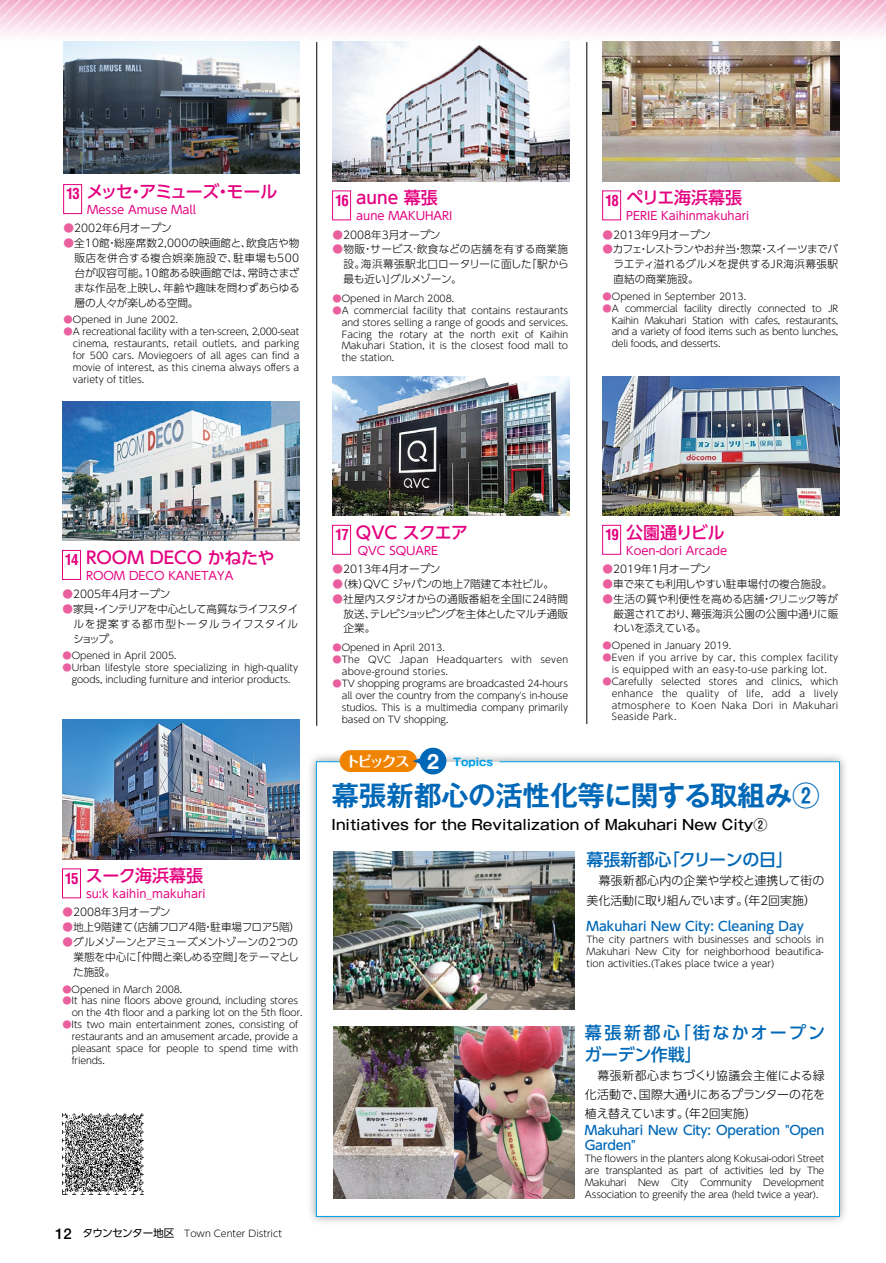
<style>
.page{position:relative;width:886px;height:1263px;background:#fff}
.page>*{position:absolute;margin:0;border:0;box-sizing:border-box;transform-origin:0 0}
.t1{font:700 27.6px "Gothic MB101 Pr 5 De";letter-spacing:-.01em;color:#0068b7}
.t2{font:500 16.95px "UD Shin Go Pro";color:#e4007f}
.t3{font:500 16.95px/21.3px "UD Shin Go Pro";letter-spacing:.125em;color:#0068b7}
.t4{font:500 16.95px "UD Shin Go Pro";color:#0068b7}
.t5{font:500 16.95px "UD Shin Go Pro";letter-spacing:-.07em;color:#e4007f}
.t6{font:700 condensed 14.85px "Helvetica LT Std";letter-spacing:-.075em;color:#e4007f}
.t7{font:500 14.1px "Gothic MB101 Pr 5";color:#000}
.t8{font:500 12.75px/14.9px "UD Shin Go Pro";letter-spacing:-.015em;color:#0068b7}
.t9{font:300 11.85px/19.2px "UD Shin Go Pro";letter-spacing:-.005em;color:#000}
.t10{font:11.55px "UD Shin Go Pro";color:#e4007f}
.t11{font:300 10.65px/14.9px "UD Shin Go Pro";letter-spacing:-.01em;color:#000;text-align:justify}
.t12{font:700 10.65px "Gothic MB101 Pr 5";color:#00a0e9}
.t13{font:300 9.3px/11.9px "UD Shin Go Pro";color:#000;text-align:justify}
.t14{font:300 9.3px/11.9px "UD Shin Go Pro";letter-spacing:.025em;color:#000}
.s1{color:#ea609e}
.s2{font-family:"Helvetica Neue LT Std";font-weight:500;font-size:14.85px}
.s3{font-weight:400;font-size:10.65px}
.s4{font-family:"Maru Fo Pro";font-size:14.55px;color:#fff}
.s5{font-family:"Helvetica Neue LT Std";font-size:21.3px;color:#fff}
</style>
<div class="page">
<svg style="left:0;top:0;width:886px;height:53px"></svg>
<img style="left:62px;top:720px;width:237px;height:139px">
<img style="left:332px;top:376px;width:237px;height:140px">
<img style="left:602px;top:376px;width:237px;height:140px">
<img style="left:310px;top:749px;width:535px;height:474px">
<svg style="left:316px;top:761px;width:524px;height:456px"></svg>
<div style="left:340px;top:750px;width:77px;height:22px;background:#f08300;border-radius:11px"></div>
<div style="left:420px;top:748px;width:26px;height:26px;background:#0068b7;border-radius:50%"></div>
<svg style="left:413px;top:757px;width:8px;height:8px"></svg>
<hr style="left:316px;top:42px;width:1px;height:684px;background:#000">
<hr style="left:586px;top:42px;width:1px;height:682px;background:#000">
<div style="left:332px;top:191px;width:19px;height:29px;border:1px solid #e4007f"></div>
<div style="left:62px;top:550px;width:19px;height:30px;border:1px solid #e4007f"></div>
<div style="left:602px;top:191px;width:19px;height:29px;border:1px solid #e4007f"></div>
<div style="left:332px;top:525px;width:19px;height:30px;border:1px solid #e4007f"></div>
<div style="left:62px;top:868px;width:19px;height:30px;border:1px solid #e4007f"></div>
<div style="left:602px;top:525px;width:19px;height:30px;border:1px solid #e4007f"></div>
<img style="left:63px;top:1113px;width:80px;height:81px">
<img style="left:333px;top:851px;width:241px;height:159px">
<img style="left:333px;top:1027px;width:121px;height:171px">
<img style="left:454px;top:1027px;width:120px;height:171px">
<div style="left:63px;top:184px;width:19px;height:30px;border:1px solid #e4007f"></div>
<img style="left:64px;top:42px;width:235px;height:131px">
<img style="left:333px;top:41px;width:237px;height:140px">
<img style="left:63px;top:401px;width:237px;height:140px">
<img style="left:603px;top:41px;width:237px;height:140px">
<h2 class="t5" style="left:86px;top:178px;width:193px">メッセ・アミューズ・モール</h2>
<p class="t10" style="left:87px;top:200px;width:110px">Messe Amuse Mall</p>
<p class="t11" style="left:63px;top:220px;width:110px"><span class="s1">●</span>2002年6月オープン</p>
<p class="t11" style="left:74px;top:235px;width:227px;text-indent:-11px"><span class="s1">●</span>全10館・総座席数2,000の映画館と、飲食店や物販店を併合する複合娯楽施設で、駐車場も500台が収容可能。10館ある映画館では、常時さまざまな作品を上映し、年齢や趣味を問わずあらゆる層の人々が楽しめる空間。</p>
<p class="t13" style="left:63px;top:313px;width:116px"><span class="s1">●</span>Opened in June 2002.</p>
<p class="t13" style="left:73px;top:325px;width:228px;text-indent:-9px"><span class="s1">●</span>A recreational facility with a ten-screen, 2,000-seat cinema, restaurants, retail outlets, and parking for 500 cars. Moviegoers of all ages can find a movie of interest, as this cinema always offers a variety of titles.</p>
<h3 class="t6" style="left:66px;top:185px;width:15px">13</h3>
<h2 class="t2" style="left:356px;top:184px;width:83px">aune 幕張</h2>
<p class="t10" style="left:356px;top:206px;width:98px">aune MAKUHARI</p>
<p class="t11" style="left:332px;top:227px;width:110px"><span class="s1">●</span>2008年3月オープン</p>
<p class="t11" style="left:343px;top:242px;width:227px;text-indent:-11px"><span class="s1">●</span>物販・サービス·飲食などの店舗を有する商業施設。海浜幕張駅北口ロータリーに面した「駅から最も近い」グルメゾーン。</p>
<p class="t13" style="left:332px;top:292px;width:123px"><span class="s1">●</span>Opened in March 2008.</p>
<p class="t13" style="left:342px;top:304px;width:228px;text-indent:-9px"><span class="s1">●</span>A commercial facility that contains restaurants and stores selling a range of goods and services.<br>Facing the rotary at the north exit of Kaihin Makuhari Station, it is the closest food mall to the station.</p>
<h3 class="t6" style="left:335px;top:191px;width:15px">16</h3>
<h2 class="t2" style="left:626px;top:184px;width:117px">ペリエ海浜幕張</h2>
<p class="t10" style="left:626px;top:206px;width:124px">PERIE Kaihinmakuhari</p>
<p class="t11" style="left:602px;top:227px;width:110px"><span class="s1">●</span>2013年9月オープン</p>
<p class="t11" style="left:613px;top:242px;width:226px;text-indent:-11px"><span class="s1">●</span>カフェ・レストランやお弁当・惣菜・スイーツまでバラエティ溢れるグルメを提供するJR海浜幕張駅直結の商業施設。</p>
<p class="t13" style="left:602px;top:290px;width:145px"><span class="s1">●</span>Opened in September 2013.</p>
<p class="t13" style="left:612px;top:302px;width:228px;text-indent:-9px"><span class="s1">●</span>A commercial facility directly connected to JR Kaihin Makuhari Station with cafes, restaurants, and a variety of food items such as bento lunches, deli foods, and desserts.</p>
<h3 class="t6" style="left:605px;top:191px;width:15px">18</h3>
<h2 class="t2" style="left:86px;top:544px;width:190px">ROOM DECO かねたや</h2>
<p class="t10" style="left:86px;top:566px;width:149px">ROOM DECO KANETAYA</p>
<p class="t11" style="left:62px;top:586px;width:110px"><span class="s1">●</span>2005年4月オープン</p>
<p class="t11" style="left:73px;top:601px;width:227px;text-indent:-11px"><span class="s1">●</span>家具・インテリアを中心として高質なライフスタイルを提案する都市型トータルライフスタイルショップ。</p>
<p class="t13" style="left:62px;top:649px;width:116px"><span class="s1">●</span>Opened in April 2005.</p>
<p class="t13" style="left:62px;top:661px;width:237px;text-align:center"><span class="s1">●</span>Urban lifestyle store specializing in high-quality goods, including furniture and interior products.</p>
<h3 class="t6" style="left:65px;top:550px;width:15px">14</h3>
<h3 class="t6" style="left:65px;top:869px;width:15px">15</h3>
<h2 class="t2" style="left:86px;top:862px;width:119px">スーク海浜幕張</h2>
<p class="t10" style="left:86px;top:884px;width:121px">su:k kaihin_makuhari</p>
<p class="t11" style="left:62px;top:905px;width:110px"><span class="s1">●</span>2008年3月オープン</p>
<p class="t11" style="left:62px;top:919px;width:239px"><span class="s1">●</span>地上9階建て（店舗フロア4階・駐車場フロア5階）</p>
<p class="t11" style="left:73px;top:934px;width:227px;text-indent:-11px"><span class="s1">●</span>グルメゾーンとアミューズメントゾーンの2つの業態を中心に「仲間と楽しめる空間」をテーマとした施設。</p>
<p class="t13" style="left:62px;top:983px;width:121px"><span class="s1">●</span>Opened in March 2008.</p>
<p class="t13" style="left:72px;top:995px;width:232px;text-indent:-9px"><span class="s1">●</span>It has nine floors above ground, including stores on the 4th floor and a parking lot on the 5th floor.</p>
<p class="t13" style="left:72px;top:1018px;width:228px;text-indent:-9px"><span class="s1">●</span>Its two main entertainment zones, consisting of restaurants and an amusement arcade, provide a pleasant space for people to spend time with friends.</p>
<p class="t13" style="left:55px;top:1227px;width:228px"><span class="s2">12</span> <span class="s3">タウンセンター地区</span> Town Center District</p>
<h3 class="t6" style="left:335px;top:525px;width:15px">17</h3>
<h2 class="t2" style="left:356px;top:518px;width:114px">QVC スクエア</h2>
<p class="t10" style="left:358px;top:541px;width:82px">QVC SQUARE</p>
<p class="t11" style="left:332px;top:561px;width:110px"><span class="s1">●</span>2013年4月オープン</p>
<p class="t11" style="left:332px;top:576px;width:223px"><span class="s1">●</span>（株）QVC ジャパンの地上７階建て本社ビル。</p>
<p class="t11" style="left:343px;top:591px;width:226px;text-indent:-11px"><span class="s1">●</span>社屋内スタジオからの通販番組を全国に24時間放送、テレビショッピングを主体としたマルチ通販企業。</p>
<p class="t13" style="left:332px;top:641px;width:114px"><span class="s1">●</span>Opened in April 2013.</p>
<p class="t14" style="left:342px;top:653px;width:228px;text-indent:-9px"><span class="s1">●</span>The QVC Japan Headquarters with seven above-ground stories.</p>
<p class="t13" style="left:342px;top:677px;width:228px;text-indent:-9px"><span class="s1">●</span>TV shopping programs are broadcasted 24-hours all over the country from the company's in-house studios. This is a multimedia company primarily based on TV shopping.</p>
<p class="t12" style="left:345px;top:753px;width:149px"><span class="s4">トピックス</span> <span class="s5">2</span> Topics</p>
<h2 class="t2" style="left:626px;top:518px;width:100px">公園通りビル</h2>
<p class="t10" style="left:626px;top:541px;width:102px">Koen-dori Arcade</p>
<p class="t11" style="left:602px;top:561px;width:110px"><span class="s1">●</span>2019年1月オープン</p>
<p class="t11" style="left:602px;top:576px;width:231px"><span class="s1">●</span>車で来ても利用しやすい駐車場付の複合施設。</p>
<p class="t11" style="left:613px;top:591px;width:226px;text-indent:-11px"><span class="s1">●</span>生活の質や利便性を高める店舗・クリニック等が厳選されており、幕張海浜公園の公園中通りに賑わいを添えている。</p>
<p class="t13" style="left:602px;top:639px;width:130px"><span class="s1">●</span>Opened in January 2019.</p>
<p class="t14" style="left:602px;top:651px;width:237px;text-align:center"><span class="s1">●</span>Even if you arrive by car, this complex facility is equipped with an easy-to-use parking lot.</p>
<p class="t13" style="left:612px;top:675px;width:228px;text-indent:-9px"><span class="s1">●</span>Carefully selected stores and clinics, which enhance the quality of life, add a lively atmosphere to Koen Naka Dori in Makuhari Seaside Park.</p>
<h3 class="t6" style="left:605px;top:525px;width:15px">19</h3>
<h1 class="t1" style="left:331px;top:772px;width:490px">幕張新都心の活性化等に関する取組み②</h1>
<h3 class="t7" style="left:332px;top:812px;width:437px">Initiatives for the Revitalization of Makuhari New City②</h3>
<h2 class="t4" style="left:586px;top:846px;width:208px">幕張新都心「クリーンの日」</h2>
<p class="t9" style="left:586px;top:871px;width:239px">　幕張新都心内の企業や学校と連携して街の美化活動に取り組んでいます。（年2回実施）</p>
<h3 class="t8" style="left:586px;top:918px;width:219px">Makuhari New City: Cleaning Day</h3>
<p class="t13" style="left:586px;top:933px;width:239px">The city partners with businesses and schools in Makuhari New City for neighborhood beautifica&shy;tion activities.(Takes place twice a year)</p>
<h2 class="t3" style="left:584px;top:1022px;width:242px">幕張新都心「街なかオープンガーデン作戦」</h2>
<p class="t9" style="left:585px;top:1065px;width:241px;text-align:justify">　幕張新都心まちづくり協議会主催による緑化活動で、国際大通りにあるプランターの花を植え替えています。（年2回実施）</p>
<h3 class="t8" style="left:585px;top:1122px;width:241px">Makuhari New City: Operation "Open<br>Garden"</h3>
<p class="t13" style="left:585px;top:1152px;width:241px">The flowers in the planters along Kokusai-odori Street are transplanted as part of activities led by The Makuhari New City Community Development Association to greenify the area (held twice a year).</p>
</div>
